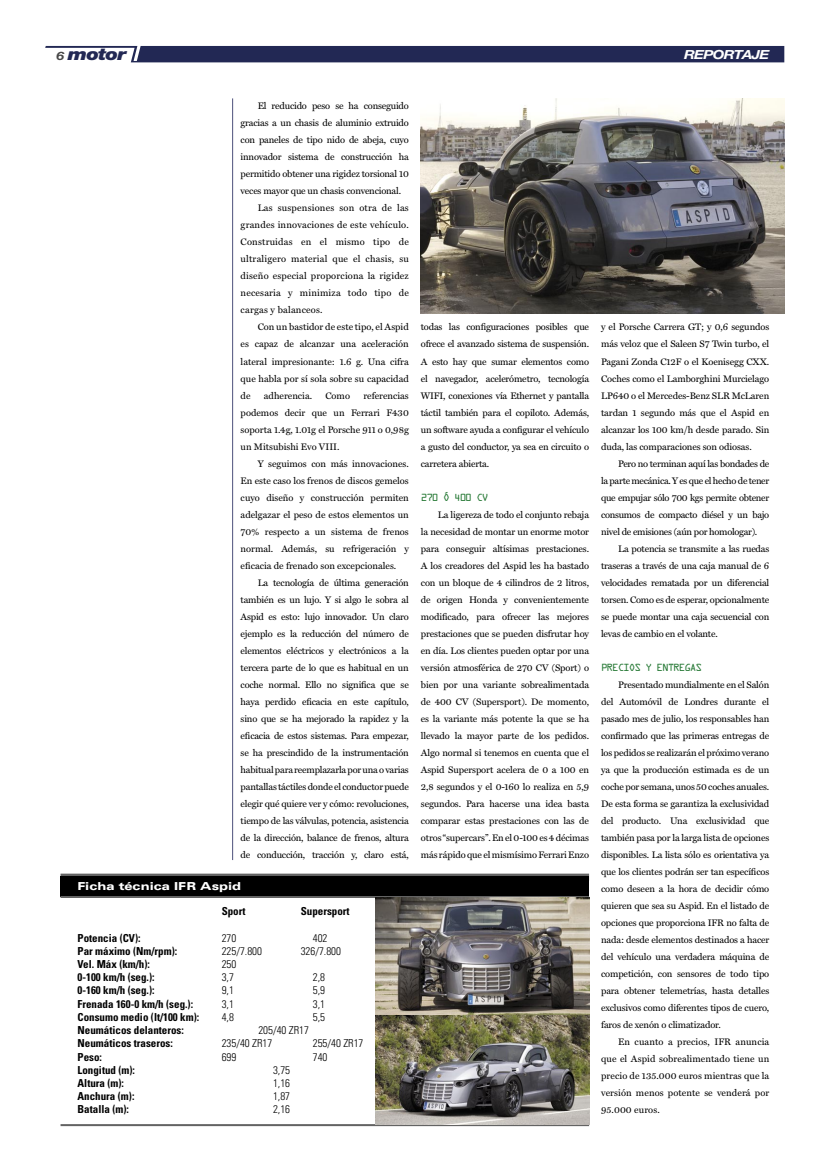
<style>
.page{position:relative;width:820px;height:1163px;background:#fff}
.page>*{position:absolute;margin:0;border:0;box-sizing:border-box;transform-origin:0 0}
.t1{font:italic 900 16.7px "Helvetica Neue LT Std";letter-spacing:-.04em;color:#222854;scale:1.2 1}
.t2{font:italic 700 12.6px "Helvetica Neue LT Std";letter-spacing:-.055em;color:#fff;scale:1.2 1}
.Texto_seg_ficha{font:700 condensed 11px "Univers LT Std";color:#000}
.Texto_seg_ficha-2{font:300 condensed 11px "Univers LT Std";color:#000}
.Ladillo_nuevo{font:11px "OCRA Extended";letter-spacing:-.1em;color:#257834}
.Texto_seguido{font:900 expanded 11px "Univers LT Std";color:#fff}
.Texto_seguido-2{font:9.5px/17px "Miller Text";letter-spacing:-.01em;color:#000;text-align:justify}
.s1{font-weight:700;font-size:11.6px;color:#484848}
</style>
<div class="page">
<svg style="left:45px;top:46px;width:739px;height:16px;background:#3a3f66"></svg>
<hr style="left:232px;top:98px;width:1px;height:761px;background:#4e517c">
<img style="left:420px;top:98px;width:364px;height:216px">
<div style="left:60px;top:873px;width:529px;height:7px;background:#636363"></div>
<div style="left:60px;top:876px;width:529px;height:20px;background:#000"></div>
<hr style="left:60px;top:895px;width:529px;height:2px;background:#636363">
<hr style="left:60px;top:1123px;width:529px;height:2px;background:#636363">
<img style="left:376px;top:897px;width:212px;height:118px">
<img style="left:376px;top:1015px;width:213px;height:109px">
<h1 class="t1" style="left:56px;top:44px;width:60px"><span class="s1">6</span> motor</h1>
<h2 class="t2" style="left:684px;top:46px;width:72px">REPORTAJE</h2>
<p class="Texto_seguido-2" style="left:240px;top:97px;width:170px;text-indent:17px">El reducido peso se ha conseguido gracias a un chasis de aluminio extruido con paneles de tipo nido de abeja, cuyo innovador sistema de construcción ha permitido obtener una rigidez torsional 10 veces mayor que un chasis convencional.</p>
<p class="Texto_seguido-2" style="left:240px;top:199px;width:170px;text-indent:17px">Las suspensiones son otra de las grandes innovaciones de este vehículo.<br>Construidas en el mismo tipo de ultraligero material que el chasis, su diseño especial proporciona la rigidez necesaria y minimiza todo tipo de cargas y balanceos.</p>
<p class="Texto_seguido-2" style="left:240px;top:318px;width:170px;text-indent:17px">Con un bastidor de este tipo, el Aspid es capaz de alcanzar una aceleración lateral impresionante: 1.6 g. Una cifra que habla por sí sola sobre su capacidad de</p>
<p class="Texto_seguido-2" style="left:240px;top:386px;width:170px;text-indent:123px">referencias podemos decir que un Ferrari F430 soporta 1.4g, 1.01g el Porsche 911 o 0,98g un Mitsubishi Evo VIII.</p>
<p class="Texto_seguido-2" style="left:240px;top:454px;width:170px;text-indent:17px">Y seguimos con más innovaciones.<br>En este caso los frenos de discos gemelos cuyo diseño y construcción permiten adelgazar el peso de estos elementos un 70% respecto a un sistema de frenos normal. Además, su refrigeración y eficacia de frenado son excepcionales.</p>
<p class="Texto_seguido-2" style="left:240px;top:574px;width:170px;text-indent:17px">La tecnología de última generación también es un lujo. Y si algo le sobra al Aspid es esto: lujo innovador. Un claro ejemplo es la reducción del número de elementos eléctricos y electrónicos a la tercera parte de lo que es habitual en un coche normal. Ello no significa que se haya perdido eficacia en este capítulo, sino que se ha mejorado la rapidez y la eficacia de estos sistemas. Para empezar, se ha prescindido de la instrumentación habitual para reemplazarla por una o varias pantallas táctiles donde el conductor puede elegir qué quiere ver y cómo: revoluciones, tiempo de las válvulas, potencia, asistencia de la dirección, balance de frenos, altura de conducción, tracción y, claro está,</p>
<p class="Texto_seguido-2" style="left:264px;top:386px;width:50px">adherencia.</p>
<p class="Texto_seguido-2" style="left:325px;top:386px;width:26px">Como</p>
<p class="Texto_seguido" style="left:77px;top:879px;width:165px">Ficha técnica IFR Aspid</p>
<p class="Texto_seg_ficha" style="left:221px;top:904px;width:25px">Sport</p>
<p class="Texto_seg_ficha" style="left:300px;top:904px;width:50px">Supersport</p>
<p class="Texto_seg_ficha" style="left:77px;top:930px;width:64px">Potencia (CV):</p>
<p class="Texto_seg_ficha-2" style="left:221px;top:931px;width:16px">270</p>
<p class="Texto_seg_ficha-2" style="left:312px;top:931px;width:16px">402</p>
<p class="Texto_seg_ficha" style="left:77px;top:944px;width:101px">Par máximo (Nm/rpm):</p>
<p class="Texto_seg_ficha-2" style="left:221px;top:944px;width:42px">225/7.800</p>
<p class="Texto_seg_ficha-2" style="left:300px;top:944px;width:42px">326/7.800</p>
<p class="Texto_seg_ficha" style="left:77px;top:957px;width:74px">Vel. Máx (km/h):</p>
<p class="Texto_seg_ficha-2" style="left:221px;top:957px;width:16px">250</p>
<p class="Texto_seg_ficha" style="left:77px;top:970px;width:78px">0-100 km/h (seg.):</p>
<p class="Texto_seg_ficha-2" style="left:221px;top:970px;width:14px">3,7</p>
<p class="Texto_seg_ficha-2" style="left:312px;top:970px;width:14px">2,8</p>
<p class="Texto_seg_ficha" style="left:77px;top:983px;width:78px">0-160 km/h (seg.):</p>
<p class="Texto_seg_ficha-2" style="left:221px;top:983px;width:14px">9,1</p>
<p class="Texto_seg_ficha-2" style="left:312px;top:983px;width:14px">5,9</p>
<p class="Texto_seg_ficha" style="left:77px;top:996px;width:117px">Frenada 160-0 km/h (seg.):</p>
<p class="Texto_seg_ficha-2" style="left:221px;top:997px;width:14px">3,1</p>
<p class="Texto_seg_ficha-2" style="left:312px;top:997px;width:14px">3,1</p>
<p class="Texto_seg_ficha" style="left:77px;top:1010px;width:123px">Consumo medio (lt/100 km):</p>
<p class="Texto_seg_ficha-2" style="left:221px;top:1010px;width:14px">4,8</p>
<p class="Texto_seg_ficha-2" style="left:312px;top:1010px;width:14px">5,5</p>
<p class="Texto_seg_ficha" style="left:77px;top:1023px;width:108px">Neumáticos delanteros:</p>
<p class="Texto_seg_ficha-2" style="left:258px;top:1023px;width:52px">205/40 ZR17</p>
<p class="Texto_seg_ficha" style="left:77px;top:1036px;width:97px">Neumáticos traseros:</p>
<p class="Texto_seg_ficha-2" style="left:221px;top:1036px;width:52px">235/40 ZR17</p>
<p class="Texto_seg_ficha-2" style="left:312px;top:1036px;width:52px">255/40 ZR17</p>
<p class="Texto_seg_ficha" style="left:77px;top:1049px;width:26px">Peso:</p>
<p class="Texto_seg_ficha-2" style="left:221px;top:1049px;width:16px">699</p>
<p class="Texto_seg_ficha-2" style="left:312px;top:1049px;width:16px">740</p>
<p class="Texto_seg_ficha" style="left:77px;top:1062px;width:59px">Longitud (m):</p>
<p class="Texto_seg_ficha-2" style="left:273px;top:1063px;width:19px">3,75</p>
<p class="Texto_seg_ficha" style="left:77px;top:1076px;width:48px">Altura (m):</p>
<p class="Texto_seg_ficha-2" style="left:273px;top:1076px;width:19px">1,16</p>
<p class="Texto_seg_ficha" style="left:77px;top:1089px;width:58px">Anchura (m):</p>
<p class="Texto_seg_ficha-2" style="left:273px;top:1089px;width:19px">1,87</p>
<p class="Texto_seg_ficha" style="left:77px;top:1102px;width:53px">Batalla (m):</p>
<p class="Texto_seg_ficha-2" style="left:273px;top:1102px;width:19px">2,16</p>
<p class="Texto_seguido-2" style="left:420px;top:318px;width:170px">todas las configuraciones posibles que ofrece el avanzado sistema de suspensión.<br>A esto hay que sumar elementos como el navegador, acelerómetro, tecnología WIFI, conexiones vía Ethernet y pantalla táctil también para el copiloto. Además, un software ayuda a configurar el vehículo a gusto del conductor, ya sea en circuito o carretera abierta.</p>
<p class="Ladillo_nuevo" style="left:420px;top:491px;width:69px">270 Ó 400 CV</p>
<p class="Texto_seguido-2" style="left:420px;top:506px;width:170px;text-indent:17px">La ligereza de todo el conjunto rebaja la necesidad de montar un enorme motor para conseguir altísimas prestaciones.<br>A los creadores del Aspid les ha bastado con un bloque de 4 cilindros de 2 litros, de origen Honda y convenientemente modificado, para ofrecer las mejores prestaciones que se pueden disfrutar hoy en día. Los clientes pueden optar por una versión atmosférica de 270 CV (Sport) o bien por una variante sobrealimentada de 400 CV (Supersport). De momento, es la variante más potente la que se ha llevado la mayor parte de los pedidos.<br>Algo normal si tenemos en cuenta que el Aspid Supersport acelera de 0 a 100 en 2,8 segundos y el 0-160 lo realiza en 5,9 segundos. Para hacerse una idea basta comparar estas prestaciones con las de otros “supercars”. En el 0-100 es 4 décimas más rápido que el mismísimo Ferrari Enzo</p>
<p class="Texto_seguido-2" style="left:601px;top:318px;width:170px">y el Porsche Carrera GT; y 0,6 segundos más veloz que el Saleen S7 Twin turbo, el Pagani Zonda C12F o el Koenisegg CXX.<br>Coches como el Lamborghini Murcielago LP640 o el Mercedes-Benz SLR McLaren tardan 1 segundo más que el Aspid en alcanzar los 100 km/h desde parado. Sin duda, las comparaciones son odiosas.</p>
<p class="Texto_seguido-2" style="left:601px;top:454px;width:170px;text-indent:17px">Pero no terminan aquí las bondades de la parte mecánica. Y es que el hecho de tener que empujar sólo 700 kgs permite obtener consumos de compacto diésel y un bajo nivel de emisiones (aún por homologar).</p>
<p class="Texto_seguido-2" style="left:601px;top:540px;width:170px;text-indent:17px">La potencia se transmite a las ruedas traseras a través de una caja manual de 6 velocidades rematada por un diferencial torsen. Como es de esperar, opcionalmente se puede montar una caja secuencial con levas de cambio en el volante.</p>
<p class="Ladillo_nuevo" style="left:601px;top:661px;width:102px">PRECIOS Y ENTREGAS</p>
<p class="Texto_seguido-2" style="left:601px;top:676px;width:170px;text-indent:17px">Presentado mundialmente en el Salón del Automóvil de Londres durante el pasado mes de julio, los responsables han confirmado que las primeras entregas de los pedidos se realizarán el próximo verano ya que la producción estimada es de un coche por semana, unos 50 coches anuales.<br>De esta forma se garantiza la exclusividad del producto. Una exclusividad que también pasa por la larga lista de opciones disponibles. La lista sólo es orientativa ya que los clientes podrán ser tan específicos como deseen a la hora de decidir cómo quieren que sea su Aspid. En el listado de opciones que proporciona IFR no falta de nada: desde elementos destinados a hacer del vehículo una verdadera máquina de competición, con sensores de todo tipo para obtener telemetrías, hasta detalles exclusivos como diferentes tipos de cuero, faros de xenón o climatizador.</p>
<p class="Texto_seguido-2" style="left:601px;top:1033px;width:170px;text-indent:17px">En cuanto a precios, IFR anuncia que el Aspid sobrealimentado tiene un precio de 135.000 euros mientras que la versión menos potente se venderá por 95.000 euros.</p>
</div>
